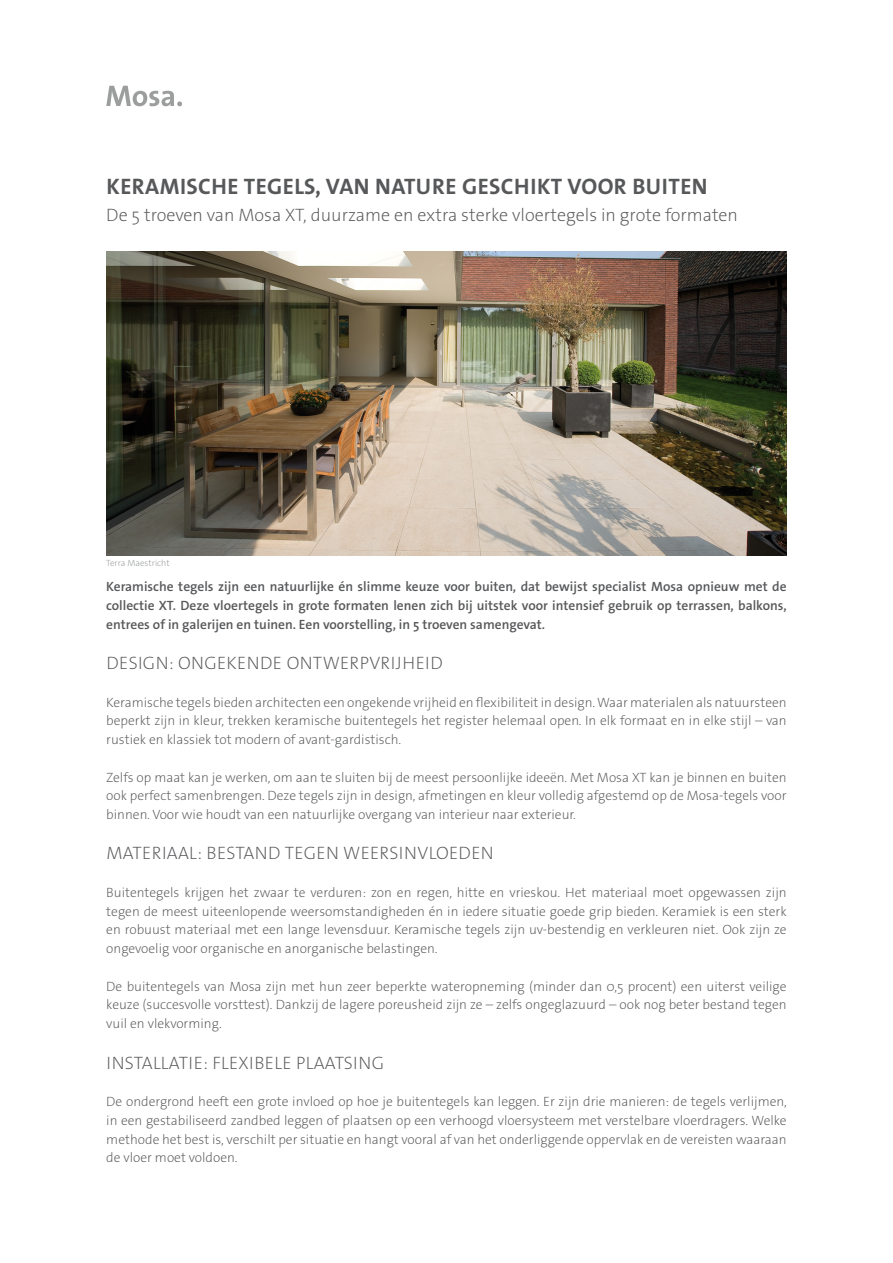
<style>
.page{position:relative;width:893px;height:1263px;background:#fff}
.page>*{position:absolute;margin:0;border:0;box-sizing:border-box;transform-origin:0 0}
.t1{font:700 22.5px "The Sans Os F";letter-spacing:.02em;color:#57585a}
.t2{font:200 18px "The Sans Os F";letter-spacing:.015em;color:#57585a}
.t3{font:200 13.5px/18.8px "The Sans Os F";color:#57585a;text-align:justify}
.t4{font:600 13.5px/18.8px "The Sans Os F";color:#57585a;text-align:justify}
.t5{font:200 9px "The Sans Os F";color:#939598}
</style>
<div class="page">
<svg style="left:106px;top:86px;width:76px;height:20px"></svg>
<img style="left:106px;top:252px;width:681px;height:303px">
<p class="t1" style="left:107px;top:172px;width:603px">KERAMISCHE TEGELS, VAN NATURE GESCHIKT VOOR BUITEN</p>
<p class="t2" style="left:106px;top:204px;width:633px">De 5 troeven van Mosa XT, duurzame en extra sterke vloertegels in grote formaten</p>
<p class="t5" style="left:106px;top:557px;width:65px">Terra Maestricht</p>
<p class="t4" style="left:106px;top:577px;width:682px">Keramische tegels zijn een natuurlijke én slimme keuze voor buiten, dat bewijst specialist Mosa opnieuw met de collectie XT. Deze vloertegels in grote formaten lenen zich bij uitstek voor intensief gebruik op terrassen, balkons, entrees of in galerijen en tuinen. Een voorstelling, in 5 troeven samengevat.</p>
<p class="t2" style="left:106px;top:651px;width:338px">DESIGN: ONGEKENDE ONTWERPVRIJHEID</p>
<p class="t3" style="left:106px;top:693px;width:682px">Keramische tegels bieden architecten een ongekende vrijheid en flexibiliteit in design. Waar materialen als natuursteen beperkt zijn in kleur, trekken keramische buitentegels het register helemaal open. In elk formaat en in elke stijl – van rustiek en klassiek tot modern of avant-gardistisch.</p>
<p class="t3" style="left:106px;top:768px;width:682px">Zelfs op maat kan je werken, om aan te sluiten bij de meest persoonlijke ideeën. Met Mosa XT kan je binnen en buiten ook perfect samenbrengen. Deze tegels zijn in design, afmetingen en kleur volledig afgestemd op de Mosa-tegels voor binnen. Voor wie houdt van een natuurlijke overgang van interieur naar exterieur.</p>
<p class="t2" style="left:106px;top:842px;width:389px">MATERIAAL: BESTAND TEGEN WEERSINVLOEDEN</p>
<p class="t3" style="left:106px;top:883px;width:682px">Buitentegels krijgen het zwaar te verduren: zon en regen, hitte en vrieskou. Het materiaal moet opgewassen zijn tegen de meest uiteenlopende weersomstandigheden én in iedere situatie goede grip bieden. Keramiek is een sterk en robuust materiaal met een lange levensduur. Keramische tegels zijn uv-bestendig en verkleuren niet. Ook zijn ze ongevoelig voor organische en anorganische belastingen.</p>
<p class="t3" style="left:106px;top:977px;width:682px">De buitentegels van Mosa zijn met hun zeer beperkte wateropneming (minder dan 0,5 procent) een uiterst veilige keuze (succesvolle vorsttest). Dankzij de lagere poreusheid zijn ze – zelfs ongeglazuurd – ook nog beter bestand tegen vuil en vlekvorming.</p>
<p class="t2" style="left:106px;top:1051px;width:279px">INSTALLATIE: FLEXIBELE PLAATSING</p>
<p class="t3" style="left:106px;top:1092px;width:682px">De ondergrond heeft een grote invloed op hoe je buitentegels kan leggen. Er zijn drie manieren: de tegels verlijmen, in een gestabiliseerd zandbed leggen of plaatsen op een verhoogd vloersysteem met verstelbare vloerdragers. Welke methode het best is, verschilt per situatie en hangt vooral af van het onderliggende oppervlak en de vereisten waaraan de vloer moet voldoen.</p>
</div>
